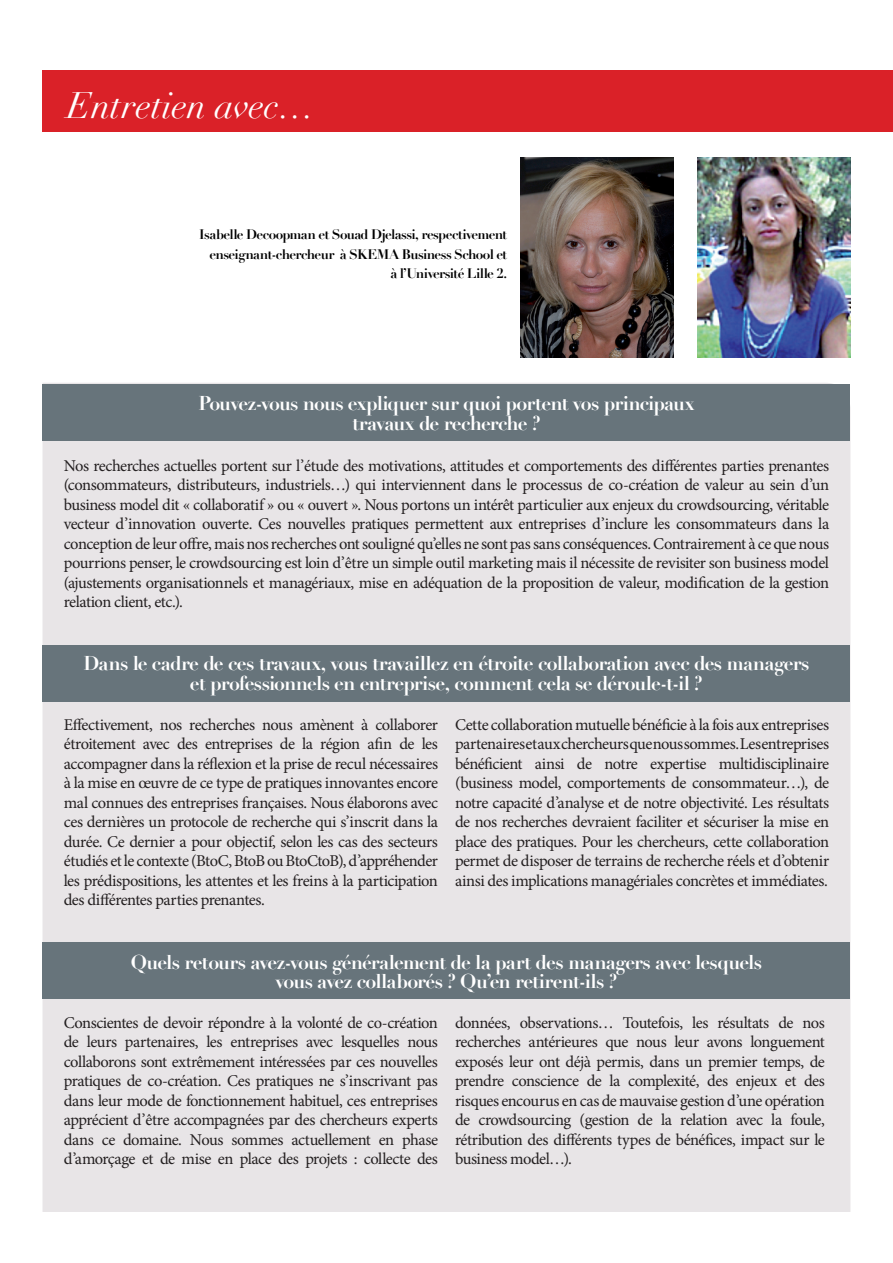
<style>
.page{position:relative;width:893px;height:1263px;background:#fff}
.page>*{position:absolute;margin:0;border:0;box-sizing:border-box;transform-origin:0 0}
.t1{font:italic 36px "Didot";letter-spacing:-.01em;color:#fff}
.t2{font:700 19.5px/19.5px "Didot";letter-spacing:-.04em;color:#fff;text-align:center}
.t3{font:16.5px/19.5px "Minion Pro";letter-spacing:-.03em;color:#231f20;text-align:justify}
.t4{font:700 13.5px/19.5px "Didot";letter-spacing:-.045em;color:#000;text-align:right}
</style>
<div class="page">
<div style="left:43px;top:383px;width:807px;height:829px;background:#e8e5e7"></div>
<div style="left:43px;top:71px;width:850px;height:61px;background:#da2128"></div>
<img style="left:698px;top:157px;width:152px;height:200px">
<img style="left:520px;top:157px;width:153px;height:200px">
<div style="left:43px;top:942px;width:807px;height:56px;background:#67747b"></div>
<div style="left:42px;top:645px;width:808px;height:56px;background:#67747b"></div>
<div style="left:43px;top:384px;width:807px;height:57px;background:#67747b"></div>
<h1 class="t1" style="left:67px;top:84px;width:247px">Entretien avec…</h1>
<p class="t4" style="left:199px;top:225px;width:310px">Isabelle Decoopman et Souad Djelassi, respectivement enseignant-chercheur à SKEMA Business School et à l’Université Lille 2.</p>
<p class="t2" style="left:198px;top:394px;width:497px">Pouvez-vous nous expliquer sur quoi portent vos principaux travaux de recherche ?</p>
<p class="t3" style="left:64px;top:456px;width:767px">Nos recherches actuelles portent sur l’étude des motivations, attitudes et comportements des différentes parties prenantes (consommateurs, distributeurs, industriels…) qui interviennent dans le processus de co-création de valeur au sein d’un business model dit « collaboratif » ou « ouvert ». Nous portons un intérêt particulier aux enjeux du crowdsourcing, véritable vecteur d’innovation ouverte. Ces nouvelles pratiques permettent aux entreprises d’inclure les consommateurs dans la conception de leur offre, mais nos recherches ont souligné qu’elles ne sont pas sans conséquences. Contrairement à ce que nous pourrions penser, le crowdsourcing est loin d’être un simple outil marketing mais il nécessite de revisiter son business model (ajustements organisationnels et managériaux, mise en adéquation de la proposition de valeur, modification de la gestion relation client, etc.).</p>
<p class="t2" style="left:84px;top:654px;width:727px">Dans le cadre de ces travaux, vous travaillez en étroite collaboration avec des managers et professionnels en entreprise, comment cela se déroule-t-il ?</p>
<p class="t3" style="left:64px;top:715px;width:376px">Effectivement, nos recherches nous amènent à collaborer étroitement avec des entreprises de la région afin de les accompagner dans la réflexion et la prise de recul nécessaires à la mise en œuvre de ce type de pratiques innovantes encore mal connues des entreprises françaises. Nous élaborons avec ces dernières un protocole de recherche qui s’inscrit dans la durée. Ce dernier a pour objectif, selon les cas des secteurs étudiés et le contexte (BtoC, BtoB ou BtoCtoB), d’appréhender les prédispositions, les attentes et les freins à la participation des différentes parties prenantes.</p>
<p class="t3" style="left:455px;top:715px;width:376px">Cette collaboration mutuelle bénéficie à la fois aux entreprises partenaires et aux chercheurs que nous sommes. Les entreprises bénéficient ainsi de notre expertise multidisciplinaire (business model, comportements de consommateur…), de notre capacité d’analyse et de notre objectivité. Les résultats de nos recherches devraient faciliter et sécuriser la mise en place des pratiques. Pour les chercheurs, cette collaboration permet de disposer de terrains de recherche réels et d’obtenir ainsi des implications managériales concrètes et immédiates.</p>
<p class="t2" style="left:131px;top:952px;width:633px">Quels retours avez-vous généralement de la part des managers avec lesquels vous avez collaborés ? Qu’en retirent-ils ?</p>
<p class="t3" style="left:64px;top:1013px;width:376px">Conscientes de devoir répondre à la volonté de co-création de leurs partenaires, les entreprises avec lesquelles nous collaborons sont extrêmement intéressées par ces nouvelles pratiques de co-création. Ces pratiques ne s’inscrivant pas dans leur mode de fonctionnement habituel, ces entreprises apprécient d’être accompagnées par des chercheurs experts dans ce domaine. Nous sommes actuellement en phase d’amorçage et de mise en place des projets : collecte des</p>
<p class="t3" style="left:455px;top:1013px;width:371px">données, observations… Toutefois, les résultats de nos recherches antérieures que nous leur avons longuement exposés leur ont déjà permis, dans un premier temps, de prendre conscience de la complexité, des enjeux et des risques encourus en cas de mauvaise gestion d’une opération de crowdsourcing (gestion de la relation avec la foule, rétribution des différents types de bénéfices, impact sur le business model…).</p>
</div>
